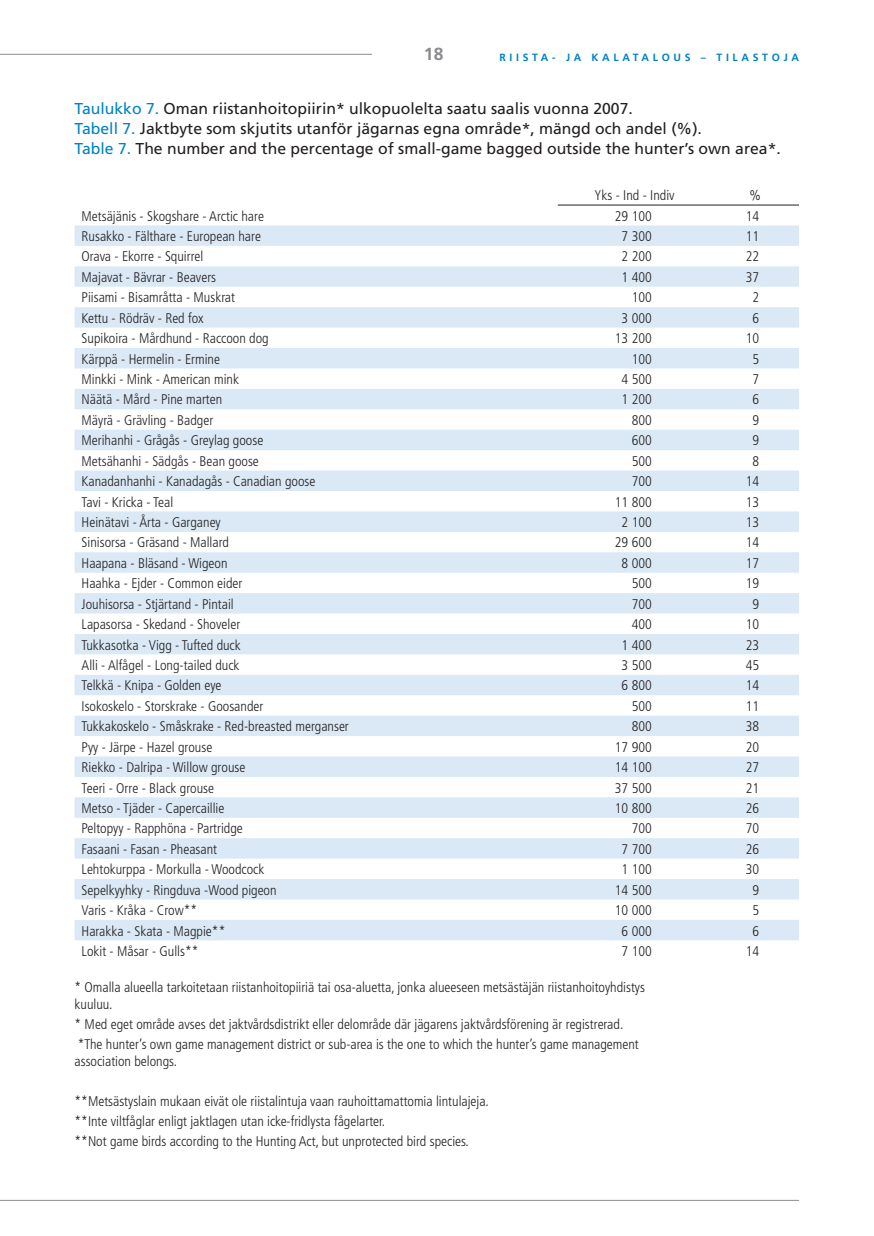
<style>
.page{position:relative;width:874px;height:1236px;background:#fff}
.page>*{position:absolute;margin:0;border:0;box-sizing:border-box;transform-origin:0 0}
.t1{font:700 17.5px "Frutiger LT Std";color:#8a8c8f}
.t2{font:15.75px/20.1px "Frutiger LT Std";color:#231f20}
.t3{font:300 condensed 14px/20.1px "Frutiger LT Std";color:#231f20}
.t4{font:700 10.5px "Frutiger LT Std";letter-spacing:.35em;color:#0082c5}
.s1{color:#0082c5}
</style>
<div class="page">
<hr style="left:0;top:1200px;width:799px;height:1px;background:#8a8c8f">
<hr style="left:0;top:54px;width:372px;height:1px;background:#8a8c8f">
<svg style="left:75px;top:225px;width:724px;height:715px;fill:#e1edf7"></svg>
<hr style="left:558px;top:205px;width:241px;height:1px;background:#231f20">
<p class="t1" style="left:424px;top:47px;width:21px">18</p>
<p class="t4" style="left:499px;top:53px;width:301px">RIISTA- JA KALATALOUS – TILASTOJA</p>
<p class="t2" style="left:75px;top:99px;width:708px"><span class="s1">Taulukko 7.</span> Oman riistanhoitopiirin* ulkopuolelta saatu saalis vuonna 2007.<br><span class="s1">Tabell 7.</span> Jaktbyte som skjutits utanför jägarnas egna område*, mängd och andel (%).<br><span class="s1">Table 7.</span> The number and the percentage of small-game bagged outside the hunter’s own area*.</p>
<p class="t3" style="left:594px;top:186px;width:82px">Yks - Ind - Indiv</p>
<p class="t3" style="left:749px;top:186px;width:13px">%</p>
<p class="t3" style="left:82px;top:207px;width:184px">Metsäjänis - Skogshare - Arctic hare</p>
<p class="t3" style="left:615px;top:207px;width:38px">29 100</p>
<p class="t3" style="left:746px;top:207px;width:15px">14</p>
<p class="t3" style="left:82px;top:227px;width:181px">Rusakko - Fälthare - European hare</p>
<p class="t3" style="left:621px;top:227px;width:32px">7 300</p>
<p class="t3" style="left:746px;top:227px;width:15px">11</p>
<p class="t3" style="left:82px;top:248px;width:123px">Orava - Ekorre - Squirrel</p>
<p class="t3" style="left:621px;top:248px;width:32px">2 200</p>
<p class="t3" style="left:746px;top:248px;width:15px">22</p>
<p class="t3" style="left:82px;top:268px;width:136px">Majavat - Bävrar - Beavers</p>
<p class="t3" style="left:621px;top:268px;width:32px">1 400</p>
<p class="t3" style="left:746px;top:268px;width:15px">37</p>
<p class="t3" style="left:82px;top:288px;width:155px">Piisami - Bisamråtta - Muskrat</p>
<p class="t3" style="left:632px;top:288px;width:22px">100</p>
<p class="t3" style="left:752px;top:288px;width:8px">2</p>
<p class="t3" style="left:82px;top:309px;width:123px">Kettu - Rödräv - Red fox</p>
<p class="t3" style="left:621px;top:309px;width:32px">3 000</p>
<p class="t3" style="left:752px;top:309px;width:8px">6</p>
<p class="t3" style="left:82px;top:329px;width:189px">Supikoira - Mårdhund - Raccoon dog</p>
<p class="t3" style="left:615px;top:329px;width:38px">13 200</p>
<p class="t3" style="left:746px;top:329px;width:15px">10</p>
<p class="t3" style="left:82px;top:350px;width:140px">Kärppä - Hermelin - Ermine</p>
<p class="t3" style="left:632px;top:350px;width:22px">100</p>
<p class="t3" style="left:752px;top:350px;width:8px">5</p>
<p class="t3" style="left:82px;top:370px;width:159px">Minkki - Mink - American mink</p>
<p class="t3" style="left:621px;top:370px;width:32px">4 500</p>
<p class="t3" style="left:752px;top:370px;width:8px">7</p>
<p class="t3" style="left:82px;top:390px;width:142px">Näätä - Mård - Pine marten</p>
<p class="t3" style="left:621px;top:390px;width:32px">1 200</p>
<p class="t3" style="left:752px;top:390px;width:8px">6</p>
<p class="t3" style="left:82px;top:411px;width:133px">Mäyrä - Grävling - Badger</p>
<p class="t3" style="left:632px;top:411px;width:22px">800</p>
<p class="t3" style="left:752px;top:411px;width:8px">9</p>
<p class="t3" style="left:82px;top:431px;width:183px">Merihanhi - Grågås - Greylag goose</p>
<p class="t3" style="left:632px;top:431px;width:22px">600</p>
<p class="t3" style="left:752px;top:431px;width:8px">9</p>
<p class="t3" style="left:82px;top:452px;width:179px">Metsähanhi - Sädgås - Bean goose</p>
<p class="t3" style="left:632px;top:452px;width:22px">500</p>
<p class="t3" style="left:752px;top:452px;width:8px">8</p>
<p class="t3" style="left:82px;top:472px;width:235px">Kanadanhanhi - Kanadagås - Canadian goose</p>
<p class="t3" style="left:632px;top:472px;width:22px">700</p>
<p class="t3" style="left:746px;top:472px;width:15px">14</p>
<p class="t3" style="left:82px;top:493px;width:93px">Tavi - Kricka - Teal</p>
<p class="t3" style="left:615px;top:493px;width:38px">11 800</p>
<p class="t3" style="left:746px;top:493px;width:15px">13</p>
<p class="t3" style="left:82px;top:513px;width:141px">Heinätavi - Årta - Garganey</p>
<p class="t3" style="left:621px;top:513px;width:32px">2 100</p>
<p class="t3" style="left:746px;top:513px;width:15px">13</p>
<p class="t3" style="left:82px;top:533px;width:149px">Sinisorsa - Gräsand - Mallard</p>
<p class="t3" style="left:615px;top:533px;width:38px">29 600</p>
<p class="t3" style="left:746px;top:533px;width:15px">14</p>
<p class="t3" style="left:82px;top:554px;width:147px">Haapana - Bläsand - Wigeon</p>
<p class="t3" style="left:621px;top:554px;width:32px">8 000</p>
<p class="t3" style="left:746px;top:554px;width:15px">17</p>
<p class="t3" style="left:82px;top:574px;width:162px">Haahka - Ejder - Common eider</p>
<p class="t3" style="left:632px;top:574px;width:22px">500</p>
<p class="t3" style="left:746px;top:574px;width:15px">19</p>
<p class="t3" style="left:82px;top:595px;width:154px">Jouhisorsa - Stjärtand - Pintail</p>
<p class="t3" style="left:632px;top:595px;width:22px">700</p>
<p class="t3" style="left:752px;top:595px;width:8px">9</p>
<p class="t3" style="left:82px;top:615px;width:160px">Lapasorsa - Skedand - Shoveler</p>
<p class="t3" style="left:632px;top:615px;width:22px">400</p>
<p class="t3" style="left:746px;top:615px;width:15px">10</p>
<p class="t3" style="left:82px;top:636px;width:161px">Tukkasotka - Vigg - Tufted duck</p>
<p class="t3" style="left:621px;top:636px;width:32px">1 400</p>
<p class="t3" style="left:746px;top:636px;width:15px">23</p>
<p class="t3" style="left:82px;top:656px;width:159px">Alli - Alfågel - Long-tailed duck</p>
<p class="t3" style="left:621px;top:656px;width:32px">3 500</p>
<p class="t3" style="left:746px;top:656px;width:15px">45</p>
<p class="t3" style="left:82px;top:676px;width:141px">Telkkä - Knipa - Golden eye</p>
<p class="t3" style="left:621px;top:676px;width:32px">6 800</p>
<p class="t3" style="left:746px;top:676px;width:15px">14</p>
<p class="t3" style="left:82px;top:697px;width:183px">Isokoskelo - Storskrake - Goosander</p>
<p class="t3" style="left:632px;top:697px;width:22px">500</p>
<p class="t3" style="left:746px;top:697px;width:15px">11</p>
<p class="t3" style="left:82px;top:717px;width:269px">Tukkakoskelo - Småskrake - Red-breasted merganser</p>
<p class="t3" style="left:632px;top:717px;width:22px">800</p>
<p class="t3" style="left:746px;top:717px;width:15px">38</p>
<p class="t3" style="left:82px;top:738px;width:132px">Pyy - Järpe - Hazel grouse</p>
<p class="t3" style="left:615px;top:738px;width:38px">17 900</p>
<p class="t3" style="left:746px;top:738px;width:15px">20</p>
<p class="t3" style="left:82px;top:758px;width:165px">Riekko - Dalripa - Willow grouse</p>
<p class="t3" style="left:615px;top:758px;width:38px">14 100</p>
<p class="t3" style="left:746px;top:758px;width:15px">27</p>
<p class="t3" style="left:82px;top:779px;width:134px">Teeri - Orre - Black grouse</p>
<p class="t3" style="left:615px;top:779px;width:38px">37 500</p>
<p class="t3" style="left:746px;top:779px;width:15px">21</p>
<p class="t3" style="left:82px;top:799px;width:144px">Metso - Tjäder - Capercaillie</p>
<p class="t3" style="left:615px;top:799px;width:38px">10 800</p>
<p class="t3" style="left:746px;top:799px;width:15px">26</p>
<p class="t3" style="left:82px;top:819px;width:163px">Peltopyy - Rapphöna - Partridge</p>
<p class="t3" style="left:632px;top:819px;width:22px">700</p>
<p class="t3" style="left:746px;top:819px;width:15px">70</p>
<p class="t3" style="left:82px;top:840px;width:137px">Fasaani - Fasan - Pheasant</p>
<p class="t3" style="left:621px;top:840px;width:32px">7 700</p>
<p class="t3" style="left:746px;top:840px;width:15px">26</p>
<p class="t3" style="left:82px;top:860px;width:184px">Lehtokurppa - Morkulla - Woodcock</p>
<p class="t3" style="left:621px;top:860px;width:32px">1 100</p>
<p class="t3" style="left:746px;top:860px;width:15px">30</p>
<p class="t3" style="left:82px;top:881px;width:196px">Sepelkyyhky - Ringduva -Wood pigeon</p>
<p class="t3" style="left:615px;top:881px;width:38px">14 500</p>
<p class="t3" style="left:752px;top:881px;width:8px">9</p>
<p class="t3" style="left:82px;top:901px;width:117px">Varis - Kråka - Crow**</p>
<p class="t3" style="left:615px;top:901px;width:38px">10 000</p>
<p class="t3" style="left:752px;top:901px;width:8px">5</p>
<p class="t3" style="left:82px;top:922px;width:145px">Harakka - Skata - Magpie**</p>
<p class="t3" style="left:621px;top:922px;width:32px">6 000</p>
<p class="t3" style="left:752px;top:922px;width:8px">6</p>
<p class="t3" style="left:82px;top:942px;width:118px">Lokit - Måsar - Gulls**</p>
<p class="t3" style="left:621px;top:942px;width:32px">7 100</p>
<p class="t3" style="left:746px;top:942px;width:15px">14</p>
<p class="t3" style="left:75px;top:980px;width:572px;line-height:16.6px">* Omalla alueella tarkoitetaan riistanhoitopiiriä tai osa-aluetta, jonka alueeseen metsästäjän riistanhoitoyhdistys kuuluu.</p>
<p class="t3" style="left:75px;top:1015px;width:566px">* Med eget område avses det jaktvårdsdistrikt eller delområde där jägarens jaktvårdsförening är registrerad. *The hunter’s own game management district or sub-area is the one to which the hunter’s game management</p>
<p class="t3" style="left:75px;top:1052px;width:104px">association belongs.</p>
<p class="t3" style="left:75px;top:1092px;width:416px">**Metsästyslain mukaan eivät ole riistalintuja vaan rauhoittamattomia lintulajeja. **Inte viltfåglar enligt jaktlagen utan icke-fridlysta fågelarter.<br>**Not game birds according to the Hunting Act, but unprotected bird species.</p>
</div>
